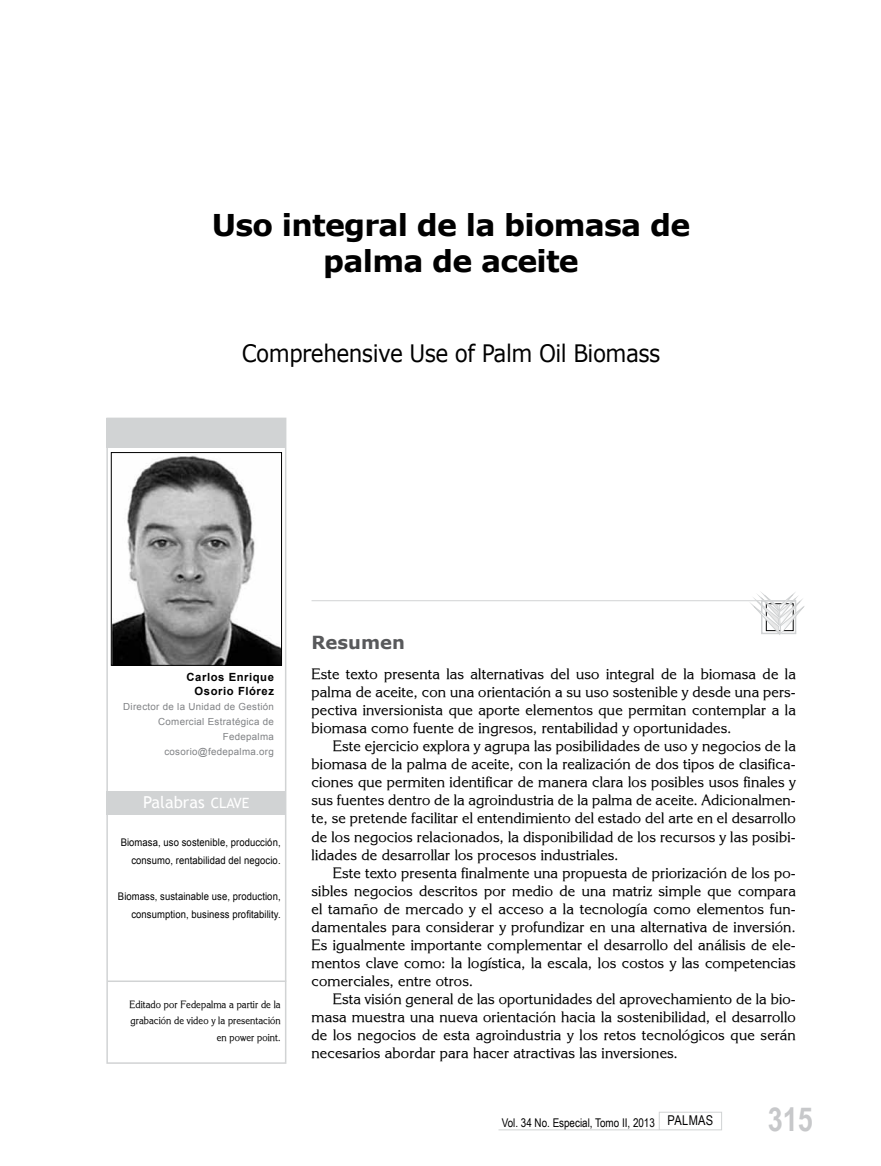
<style>
.page{position:relative;width:881px;height:1166px;background:#fff}
.page>*{position:absolute;margin:0;border:0;box-sizing:border-box;transform-origin:0 0}
.t1{font:700 33px "Arial Narrow Special G1";color:#c7c8ca}
.t2{font:700 30px/36px "Verdana";letter-spacing:-.025em;color:#000;text-align:center}
.t3{font:24px "Verdana";letter-spacing:-.025em;color:#000;scale:.9 1}
.t4{font:700 18px "Verdana";color:#58595b}
.t5{font:16.5px "Trebuchet MS";color:#fff}
.t6{font:15px/18px "Enchanted";letter-spacing:.01em;color:#000;text-align:justify}
.t7{font:12px "Arial Narrow";color:#000}
.t8{font:700 11.25px/13.5px "Arial";letter-spacing:.05em;color:#000;text-align:right}
.t9{font:10.5px/18px "Arial";letter-spacing:.01em;color:#000;text-align:right;scale:.9 1}
.t10{font:10.5px/16.5px "Enchanted";letter-spacing:.01em;color:#000;text-align:right;scale:.9 1}
.t11{font:9.75px/15px "Arial";letter-spacing:.03em;color:#808285;text-align:right}
.s1{font-size:14.1px}
.s2{font-size:13.5px}
</style>
<div class="page">
<div style="left:658px;top:1111px;width:63px;height:18px;border:1px solid #d1d3d4"></div>
<hr style="left:498px;top:1129px;width:160px;height:1px;background:#d1d3d4">
<div style="left:106px;top:417px;width:180px;height:646px;border:2px solid #d1d3d4"></div>
<div style="left:106px;top:417px;width:180px;height:30px;background:#d1d3d4"></div>
<hr style="left:311px;top:600px;width:484px;height:1px;background:#d1d3d4">
<svg style="left:752px;top:593px;width:53px;height:41px"></svg>
<hr style="left:107px;top:980px;width:179px;height:1px;background:#d1d3d4">
<div style="left:106px;top:790px;width:180px;height:24px;background:#d1d3d4"></div>
<img style="left:113px;top:455px;width:166px;height:208px">
<div style="left:111px;top:452px;width:170px;height:213px;border:1px solid #000"></div>
<h2 class="t2" style="left:212px;top:206px;width:479px">Uso integral de la biomasa de palma de aceite</h2>
<h3 class="t3" style="left:242px;top:337px;width:466px">Comprehensive Use of Palm Oil Biomass</h3>
<p class="t8" style="left:186px;top:671px;width:89px">Carlos Enrique<br>Osorio Flórez</p>
<p class="t11" style="left:123px;top:699px;width:152px">Director de la Unidad de Gestión<br>Comercial Estratégica de<br>Fedepalma cosorio@fedepalma.org</p>
<p class="t5" style="left:143px;top:792px;width:108px">Palabras <span class="s1">CLAVE</span></p>
<p class="t9" style="left:121px;top:833px;width:179px">Biomasa, uso sostenible, producción, consumo, rentabilidad del negocio.</p>
<p class="t9" style="left:118px;top:887px;width:182px">Biomass, sustainable use, production, consumption, business profitability.</p>
<p class="t10" style="left:130px;top:995px;width:169px">Editado por Fedepalma a partir de la grabación de video y la presentación en power point.</p>
<p class="t4" style="left:311px;top:629px;width:95px">Resumen</p>
<p class="t6" style="left:311px;top:664px;width:485px">Este texto presenta las alternativas del uso integral de la biomasa de la palma de aceite, con una orientación a su uso sostenible y desde una pers&shy;pectiva inversionista que aporte elementos que permitan contemplar a la biomasa como fuente de ingresos, rentabilidad y oportunidades.</p>
<p class="t6" style="left:311px;top:736px;width:485px;text-indent:21px">Este ejercicio explora y agrupa las posibilidades de uso y negocios de la biomasa de la palma de aceite, con la realización de dos tipos de clasifica&shy;ciones que permiten identificar de manera clara los posibles usos finales y sus fuentes dentro de la agroindustria de la palma de aceite. Adicionalmen&shy;te, se pretende facilitar el entendimiento del estado del arte en el desarrollo de los negocios relacionados, la disponibilidad de los recursos y las posibi&shy;lidades de desarrollar los procesos industriales.</p>
<p class="t6" style="left:311px;top:862px;width:485px;text-indent:21px">Este texto presenta finalmente una propuesta de priorización de los po&shy;sibles negocios descritos por medio de una matriz simple que compara el tamaño de mercado y el acceso a la tecnología como elementos fun&shy;damentales para considerar y profundizar en una alternativa de inversión.<br>Es igualmente importante complementar el desarrollo del análisis de ele&shy;mentos clave como: la logística, la escala, los costos y las competencias comerciales, entre otros.</p>
<p class="t6" style="left:311px;top:988px;width:485px;text-indent:21px">Esta visión general de las oportunidades del aprovechamiento de la bio&shy;masa muestra una nueva orientación hacia la sostenibilidad, el desarrollo de los negocios de esta agroindustria y los retos tecnológicos que serán necesarios abordar para hacer atractivas las inversiones.</p>
<p class="t7" style="left:501px;top:1113px;width:213px">Vol. 34 No. Especial, Tomo II, 2013 <span class="s2">PALMAS</span></p>
<h1 class="t1" style="left:767px;top:1097px;width:47px">315</h1>
</div>
